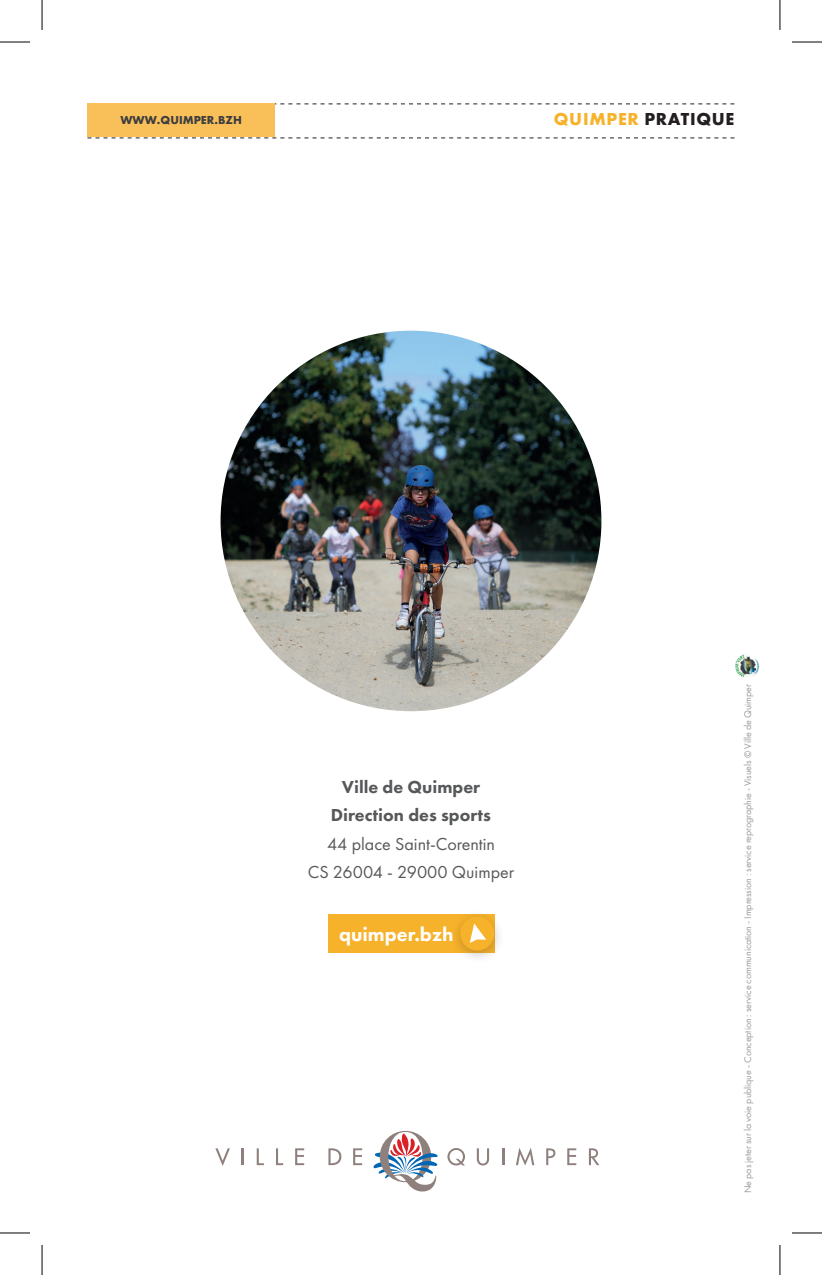
<style>
.page{position:relative;width:822px;height:1275px;background:#fff}
.page>*{position:absolute;margin:0;border:0;box-sizing:border-box;transform-origin:0 0}
.t1{font:800 20px "Futura PT";color:#fff}
.t2{font:18px/28.4px "Futura PT";color:#57585a;text-align:center}
.t3{font:800 18px/28.4px "Futura PT";color:#57585a;text-align:center}
.t4{font:700 18px "Futura PT";letter-spacing:.04em;color:#231f20}
.t5{font:700 12px "Futura PT";color:#3e3e3f}
.t6{font:10px "Futura PT";letter-spacing:-.01em;color:#808285}
.s1{color:#f7b22b}
</style>
<div class="page">
<img style="left:220px;top:331px;width:381px;height:380px;border-radius:190px">
<svg style="left:274px;top:103px;width:460px;height:1px"></svg>
<svg style="left:87px;top:137px;width:647px;height:1px"></svg>
<svg style="left:373px;top:1131px;width:65px;height:61px"></svg>
<svg style="left:215px;top:1148px;width:15px;height:18px"></svg>
<svg style="left:241px;top:1148px;width:2px;height:17px"></svg>
<svg style="left:256px;top:1148px;width:8px;height:17px"></svg>
<svg style="left:276px;top:1148px;width:7px;height:17px"></svg>
<svg style="left:295px;top:1148px;width:9px;height:17px"></svg>
<svg style="left:328px;top:1148px;width:13px;height:17px"></svg>
<svg style="left:353px;top:1148px;width:9px;height:17px"></svg>
<svg style="left:447px;top:1148px;width:17px;height:17px"></svg>
<svg style="left:476px;top:1148px;width:13px;height:17px"></svg>
<svg style="left:502px;top:1148px;width:1px;height:17px"></svg>
<svg style="left:516px;top:1148px;width:18px;height:17px"></svg>
<svg style="left:546px;top:1148px;width:9px;height:17px"></svg>
<svg style="left:567px;top:1148px;width:9px;height:17px"></svg>
<svg style="left:588px;top:1148px;width:11px;height:17px"></svg>
<img style="left:734px;top:653px;width:25px;height:26px;border-radius:13px">
<div style="left:87px;top:103px;width:187px;height:33px;background:#f9c059"></div>
<div style="left:327px;top:914px;width:167px;height:39px;background:#f7b22b"></div>
<div style="left:449px;top:909px;width:55px;height:55px;background:#231f20;opacity:.25"></div>
<div style="left:460px;top:916px;width:34px;height:34px;background:#f7b22b;border-radius:50%"></div>
<svg style="left:469px;top:923px;width:17px;height:20px"></svg>
<hr style="left:0;top:42px;width:30px;height:1px;background:#000">
<hr style="left:791px;top:42px;width:30px;height:1px;background:#000">
<hr style="left:0;top:1232px;width:30px;height:1px;background:#000">
<hr style="left:791px;top:1232px;width:30px;height:1px;background:#000">
<hr style="left:42px;top:0;width:1px;height:30px;background:#000">
<hr style="left:42px;top:1245px;width:1px;height:30px;background:#000">
<hr style="left:779px;top:0;width:1px;height:30px;background:#000">
<hr style="left:779px;top:1245px;width:1px;height:30px;background:#000">
<p class="t5" style="left:120px;top:113px;width:123px">WWW.QUIMPER.BZH</p>
<h2 class="t4" style="left:553px;top:107px;width:182px"><span class="s1">QUIMPER</span> PRATIQUE</h2>
<h2 class="t3" style="left:331px;top:772px;width:161px">Ville de Quimper<br>Direction des sports</h2>
<h2 class="t2" style="left:307px;top:829px;width:208px">44 place Saint-Corentin<br>CS 26004 - 29000 Quimper</h2>
<h1 class="t1" style="left:339px;top:922px;width:116px">quimper.bzh</h1>
<p class="t6" style="left:741px;top:1193px;width:510px;rotate:-90deg">Ne pas jeter sur la voie publique - Conception : service communication - Impression : service reprographie - Visuels © Ville de Quimper</p>
</div>
